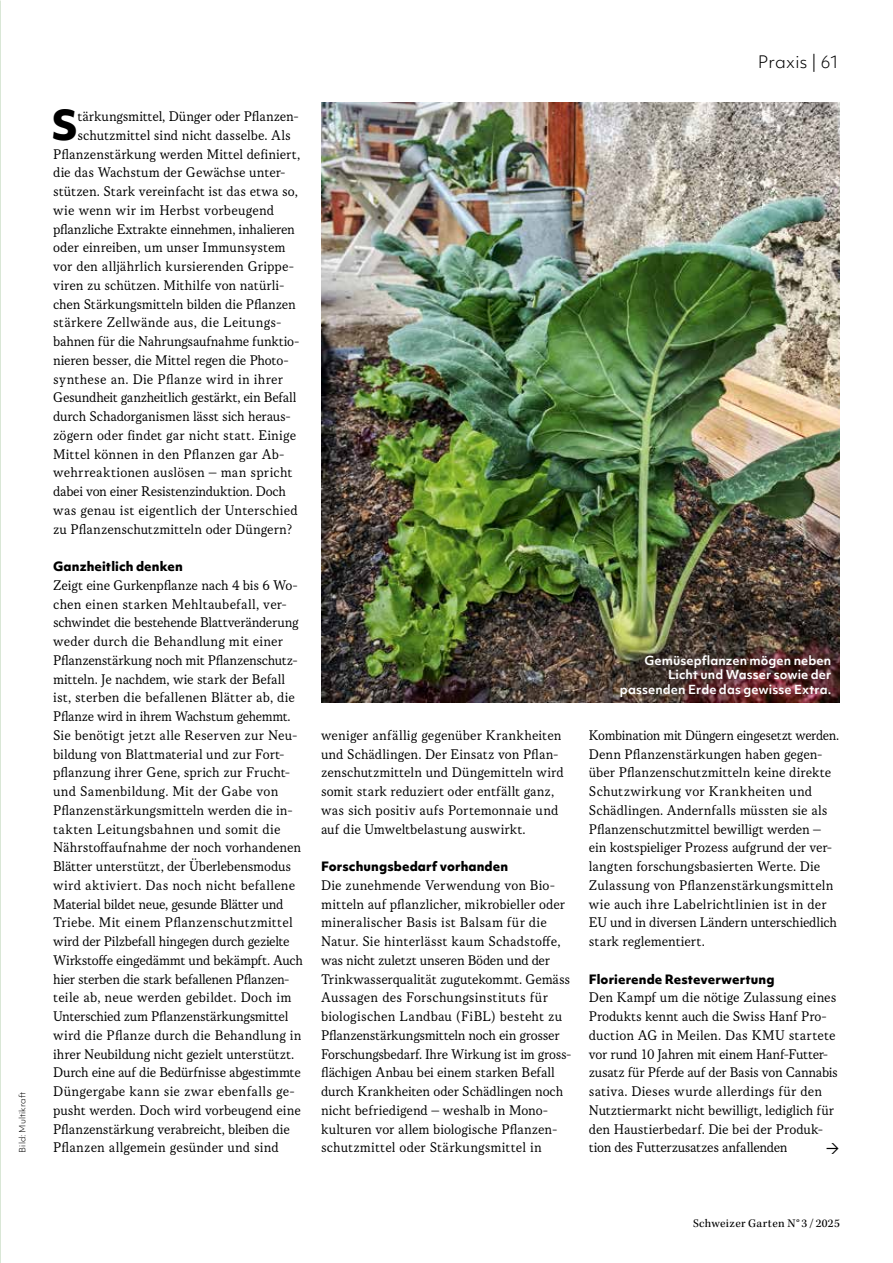
<style>
.page{position:relative;width:893px;height:1263px;background:#fff}
.page>*{position:absolute;margin:0;border:0;box-sizing:border-box;transform-origin:0 0}
.t1{font:800 39.6px "Objektiv Mk 1";color:#000}
.t2{font:300 16.5px "Objektiv Mk 1";letter-spacing:.015em;color:#000}
.t3{font:15px/18.8px "Korpus A";letter-spacing:-.005em;color:#000}
.t4{font:15px "Korpus A";letter-spacing:.02em;color:#000}
.t5{font:15px "Korpus A";letter-spacing:.015em;color:#000}
.t6{font:800 12.3px "Objektiv Mk 1";letter-spacing:.01em;color:#000}
.t7{font:700 12px/14.4px "Objektiv Mk 1";letter-spacing:.01em;color:#fff;text-align:right}
.t8{font:12px "Kepler Std";letter-spacing:.03em;color:#000}
.t9{font:300 8.25px "Objektiv Mk 1";letter-spacing:.015em;color:#000}
</style>
<div class="page">
<img style="left:0;top:0;width:1px;height:1263px">
<img style="left:321px;top:102px;width:519px;height:600px">
<p class="t9" style="left:17px;top:1152px;width:62px;rotate:-90deg">Bild: Multikraft</p>
<h1 class="t1" style="left:51px;top:96px;width:28px">S</h1>
<p class="t3" style="left:77px;top:107px;width:223px">tärkungsmittel, Dünger oder Pflanzen-</p>
<p class="t3" style="left:77px;top:126px;width:215px">schutzmittel sind nicht dasselbe. Als</p>
<p class="t3" style="left:53px;top:144px;width:249px">Pflanzenstärkung werden Mittel definiert,</p>
<p class="t3" style="left:53px;top:163px;width:234px">die das Wachstum der Gewächse unter-</p>
<p class="t3" style="left:53px;top:182px;width:246px">stützen. Stark vereinfacht ist das etwa so,</p>
<p class="t5" style="left:53px;top:202px;width:222px">wie wenn wir im Herbst vorbeugend</p>
<p class="t3" style="left:53px;top:219px;width:243px">pflanzliche Extrakte einnehmen, inhalieren</p>
<p class="t3" style="left:53px;top:238px;width:234px">oder einreiben, um unser Immunsystem</p>
<p class="t3" style="left:53px;top:257px;width:243px">vor den alljährlich kursierenden Grippe-</p>
<p class="t3" style="left:53px;top:276px;width:233px">viren zu schützen. Mithilfe von natürli-</p>
<p class="t3" style="left:53px;top:294px;width:244px">chen Stärkungsmitteln bilden die Pflanzen</p>
<p class="t3" style="left:53px;top:313px;width:228px">stärkere Zellwände aus, die Leitungs-</p>
<p class="t3" style="left:53px;top:332px;width:248px">bahnen für die Nahrungsaufnahme funktio-</p>
<p class="t3" style="left:53px;top:351px;width:237px">nieren besser, die Mittel regen die Photo-</p>
<p class="t4" style="left:53px;top:370px;width:231px">synthese an. Die Pflanze wird in ihrer</p>
<p class="t3" style="left:53px;top:388px;width:245px">Gesundheit ganzheitlich gestärkt, ein Befall</p>
<p class="t3" style="left:53px;top:407px;width:239px">durch Schadorganismen lässt sich heraus-</p>
<p class="t3" style="left:53px;top:426px;width:245px">zögern oder findet gar nicht statt. Einige</p>
<p class="t3" style="left:53px;top:444px;width:233px">Mittel können in den Pflanzen gar Ab-</p>
<p class="t3" style="left:53px;top:463px;width:241px">wehrreaktionen auslösen – man spricht</p>
<p class="t3" style="left:53px;top:482px;width:234px">dabei von einer Resistenzinduktion. Doch</p>
<p class="t3" style="left:53px;top:501px;width:246px">was genau ist eigentlich der Unterschied</p>
<p class="t3" style="left:53px;top:519px;width:241px">zu Pflanzenschutzmitteln oder Düngern?</p>
<p class="t6" style="left:53px;top:558px;width:131px">Ganzheitlich denken</p>
<p class="t3" style="left:53px;top:576px;width:251px">Zeigt eine Gurkenpflanze nach 4 bis 6 Wo&shy;chen einen starken Mehltaubefall, ver&shy;schwindet die bestehende Blattveränderung weder durch die Behandlung mit einer Pflanzenstärkung noch mit Pflanzenschutz&shy;mitteln. Je nachdem, wie stark der Befall ist, sterben die befallenen Blätter ab, die Pflanze wird in ihrem Wachstum gehemmt.<br>Sie benötigt jetzt alle Reserven zur Neu&shy;bildung von Blattmaterial und zur Fort&shy;pflanzung ihrer Gene, sprich zur Frucht&shy;und Samenbildung. Mit der Gabe von Pflanzenstärkungsmitteln werden die in&shy;takten Leitungsbahnen und somit die Nährstoffaufnahme der noch vorhandenen Blätter unterstützt, der Überlebensmodus wird aktiviert. Das noch nicht befallene Material bildet neue, gesunde Blätter und Triebe. Mit einem Pflanzenschutzmittel wird der Pilzbefall hingegen durch gezielte Wirkstoffe eingedämmt und bekämpft. Auch hier sterben die stark befallenen Pflanzen&shy;teile ab, neue werden gebildet. Doch im Unterschied zum Pflanzenstärkungsmittel wird die Pflanze durch die Behandlung in ihrer Neubildung nicht gezielt unterstützt.<br>Durch eine auf die Bedürfnisse abgestimmte Düngergabe kann sie zwar ebenfalls ge&shy;pusht werden. Doch wird vorbeugend eine Pflanzenstärkung verabreicht, bleiben die Pflanzen allgemein gesünder und sind</p>
<p class="t2" style="left:758px;top:51px;width:84px">Praxis | 61</p>
<p class="t3" style="left:321px;top:726px;width:244px">weniger anfällig gegenüber Krankheiten und Schädlingen. Der Einsatz von Pflan&shy;zenschutzmitteln und Düngemitteln wird somit stark reduziert oder entfällt ganz, was sich positiv aufs Portemonnaie und auf die Umweltbelastung auswirkt.</p>
<p class="t6" style="left:321px;top:858px;width:189px">Forschungsbedarf vorhanden</p>
<p class="t3" style="left:321px;top:876px;width:252px">Die zunehmende Verwendung von Bio&shy;mitteln auf pflanzlicher, mikrobieller oder mineralischer Basis ist Balsam für die Natur. Sie hinterlässt kaum Schadstoffe, was nicht zuletzt unseren Böden und der Trinkwasserqualität zugutekommt. Gemäss Aussagen des Forschungsinstituts für biologischen Landbau (FiBL) besteht zu Pflanzenstärkungsmitteln noch ein grosser Forschungsbedarf. Ihre Wirkung ist im gross&shy;flächigen Anbau bei einem starken Befall durch Krankheiten oder Schädlingen noch nicht befriedigend – weshalb in Mono&shy;kulturen vor allem biologische Pflanzen&shy;schutzmittel oder Stärkungsmittel in</p>
<p class="t7" style="left:620px;top:653px;width:213px">Gemüsepflanzen mögen neben<br>Licht und Wasser sowie der passenden Erde das gewisse Extra.</p>
<p class="t3" style="left:589px;top:726px;width:252px">Kombination mit Düngern eingesetzt werden.<br>Denn Pflanzenstärkungen haben gegen&shy;über Pflanzenschutzmitteln keine direkte Schutzwirkung vor Krankheiten und Schädlingen. Andernfalls müssten sie als Pflanzenschutzmittel bewilligt werden – ein kostspieliger Prozess aufgrund der ver&shy;langten forschungsbasierten Werte. Die Zulassung von Pflanzenstärkungsmitteln wie auch ihre Labelrichtlinien ist in der EU und in diversen Ländern unterschiedlich stark reglementiert.</p>
<p class="t6" style="left:589px;top:970px;width:187px">Florierende Resteverwertung</p>
<p class="t3" style="left:589px;top:988px;width:250px">Den Kampf um die nötige Zulassung eines Produkts kennt auch die Swiss Hanf Pro&shy;duction AG in Meilen. Das KMU startete vor rund 10 Jahren mit einem Hanf-Futter&shy;zusatz für Pferde auf der Basis von Cannabis sativa. Dieses wurde allerdings für den Nutztiermarkt nicht bewilligt, lediglich für den Haustierbedarf. Die bei der Produk&shy;tion des Futterzusatzes anfallenden</p>
<p class="t8" style="left:693px;top:1217px;width:148px">Schweizer Garten N° 3 / 2025</p>
</div>
